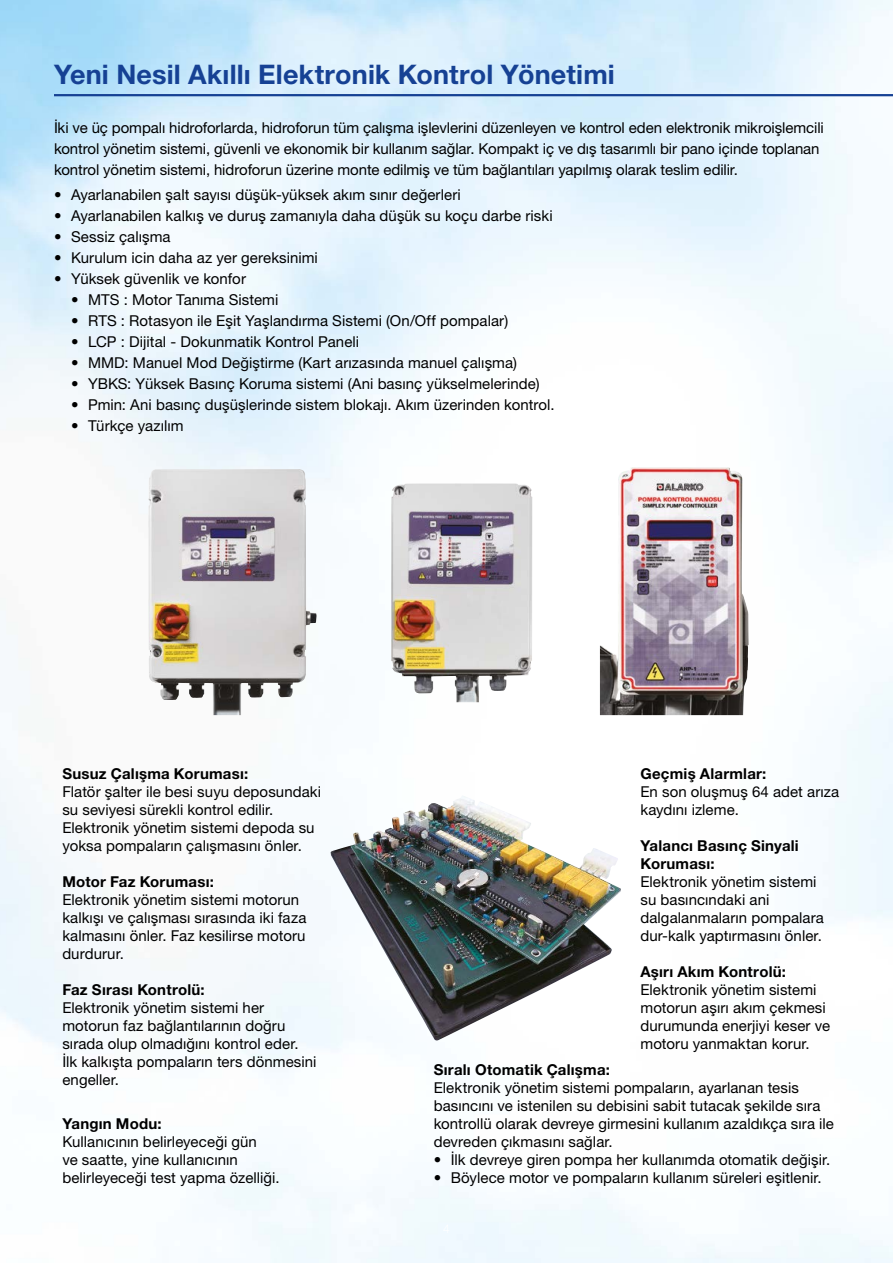
<style>
.page{position:relative;width:893px;height:1263px;background:#fff}
.page>*{position:absolute;margin:0;border:0;box-sizing:border-box;transform-origin:0 0}
.t1{font:700 27px "Helvetica Neue LT Pro";letter-spacing:.005em;color:#164194}
.t2{font:15px/18px "Helvetica Neue LT Pro";letter-spacing:.005em;color:#000}
.t3{font:700 15px/18px "Helvetica Neue LT Pro";letter-spacing:.015em;color:#000}
</style>
<div class="page">
<hr style="left:54px;top:94px;width:839px;height:2px;background:#164194">
<img style="left:148px;top:469px;width:169px;height:246px">
<img style="left:391px;top:483px;width:141px;height:219px">
<img style="left:600px;top:467px;width:149px;height:248px">
<img style="left:330px;top:795px;width:291px;height:246px">
<h1 class="t1" style="left:54px;top:57px;width:562px">Yeni Nesil Akıllı Elektronik Kontrol Yönetimi</h1>
<p class="t2" style="left:54px;top:117px;width:771px;line-height:21px">İki ve üç pompalı hidroforlarda, hidroforun tüm çalışma işlevlerini düzenleyen ve kontrol eden elektronik mikroişlemcili kontrol yönetim sistemi, güvenli ve ekonomik bir kullanım sağlar. Kompakt iç ve dış tasarımlı bir pano içinde toplanan kontrol yönetim sistemi, hidroforun üzerine monte edilmiş ve tüm bağlantıları yapılmış olarak teslim edilir.</p>
<p class="t2" style="left:54px;top:186px;width:408px">• Ayarlanabilen şalt sayısı düşük-yüksek akım sınır değerleri</p>
<p class="t2" style="left:54px;top:207px;width:500px">• Ayarlanabilen kalkış ve duruş zamanıyla daha düşük su koçu darbe riski</p>
<p class="t2" style="left:54px;top:228px;width:118px">• Sessiz çalışma</p>
<p class="t2" style="left:54px;top:249px;width:265px">• Kurulum icin daha az yer gereksinimi</p>
<p class="t2" style="left:54px;top:270px;width:193px">• Yüksek güvenlik ve konfor</p>
<p class="t2" style="left:71px;top:291px;width:209px">• MTS : Motor Tanıma Sistemi</p>
<p class="t2" style="left:71px;top:312px;width:439px">• RTS : Rotasyon ile Eşit Yaşlandırma Sistemi (On/Off pompalar)</p>
<p class="t2" style="left:71px;top:333px;width:290px">• LCP : Dijital - Dokunmatik Kontrol Paneli</p>
<p class="t2" style="left:71px;top:354px;width:448px">• MMD: Manuel Mod Değiştirme (Kart arızasında manuel çalışma)</p>
<p class="t2" style="left:71px;top:375px;width:470px">• YBKS: Yüksek Basınç Koruma sistemi (Ani basınç yükselmelerinde)</p>
<p class="t2" style="left:71px;top:396px;width:485px">• Pmin: Ani basınç duşüşlerinde sistem blokajı. Akım üzerinden kontrol.</p>
<p class="t2" style="left:71px;top:417px;width:114px">• Türkçe yazılım</p>
<p class="t3" style="left:62px;top:764px;width:187px">Susuz Çalışma Koruması:</p>
<p class="t2" style="left:62px;top:783px;width:260px">Flatör şalter ile besi suyu deposundaki su seviyesi sürekli kontrol edilir.<br>Elektronik yönetim sistemi depoda su yoksa pompaların çalışmasını önler.</p>
<p class="t3" style="left:62px;top:872px;width:153px">Motor Faz Koruması:</p>
<p class="t2" style="left:62px;top:891px;width:246px">Elektronik yönetim sistemi motorun kalkışı ve çalışması sırasında iki faza kalmasını önler. Faz kesilirse motoru durdurur.</p>
<p class="t3" style="left:62px;top:980px;width:144px">Faz Sırası Kontrolü:</p>
<p class="t2" style="left:62px;top:999px;width:256px">Elektronik yönetim sistemi her motorun faz bağlantılarının doğru sırada olup olmadığını kontrol eder.<br>İlk kalkışta pompaların ters dönmesini engeller.</p>
<p class="t3" style="left:62px;top:1114px;width:101px">Yangın Modu:</p>
<p class="t2" style="left:62px;top:1132px;width:219px">Kullanıcının belirleyeceği gün<br>ve saatte, yine kullanıcının belirleyeceği test yapma özelliği.</p>
<p class="t3" style="left:640px;top:764px;width:127px">Geçmiş Alarmlar:</p>
<p class="t2" style="left:640px;top:783px;width:200px">En son oluşmuş 64 adet arıza kaydını izleme.</p>
<p class="t3" style="left:640px;top:836px;width:160px">Yalancı Basınç Sinyali<br>Koruması:</p>
<p class="t2" style="left:640px;top:873px;width:185px">Elektronik yönetim sistemi su basıncındaki ani dalgalanmaların pompalara dur-kalk yaptırmasını önler.</p>
<p class="t3" style="left:640px;top:962px;width:147px">Aşırı Akım Kontrolü:</p>
<p class="t2" style="left:640px;top:981px;width:191px">Elektronik yönetim sistemi motorun aşırı akım çekmesi durumunda enerjiyi keser ve motoru yanmaktan korur.</p>
<p class="t3" style="left:434px;top:1060px;width:178px">Sıralı Otomatik Çalışma:</p>
<p class="t2" style="left:434px;top:1078px;width:402px">Elektronik yönetim sistemi pompaların, ayarlanan tesis basıncını ve istenilen su debisini sabit tutacak şekilde sıra kontrollü olarak devreye girmesini kullanım azaldıkça sıra ile devreden çıkmasını sağlar.</p>
<p class="t2" style="left:434px;top:1150px;width:398px">• İlk devreye giren pompa her kullanımda otomatik değişir.</p>
<p class="t2" style="left:434px;top:1168px;width:389px">• Böylece motor ve pompaların kullanım süreleri eşitlenir.</p>
</div>
